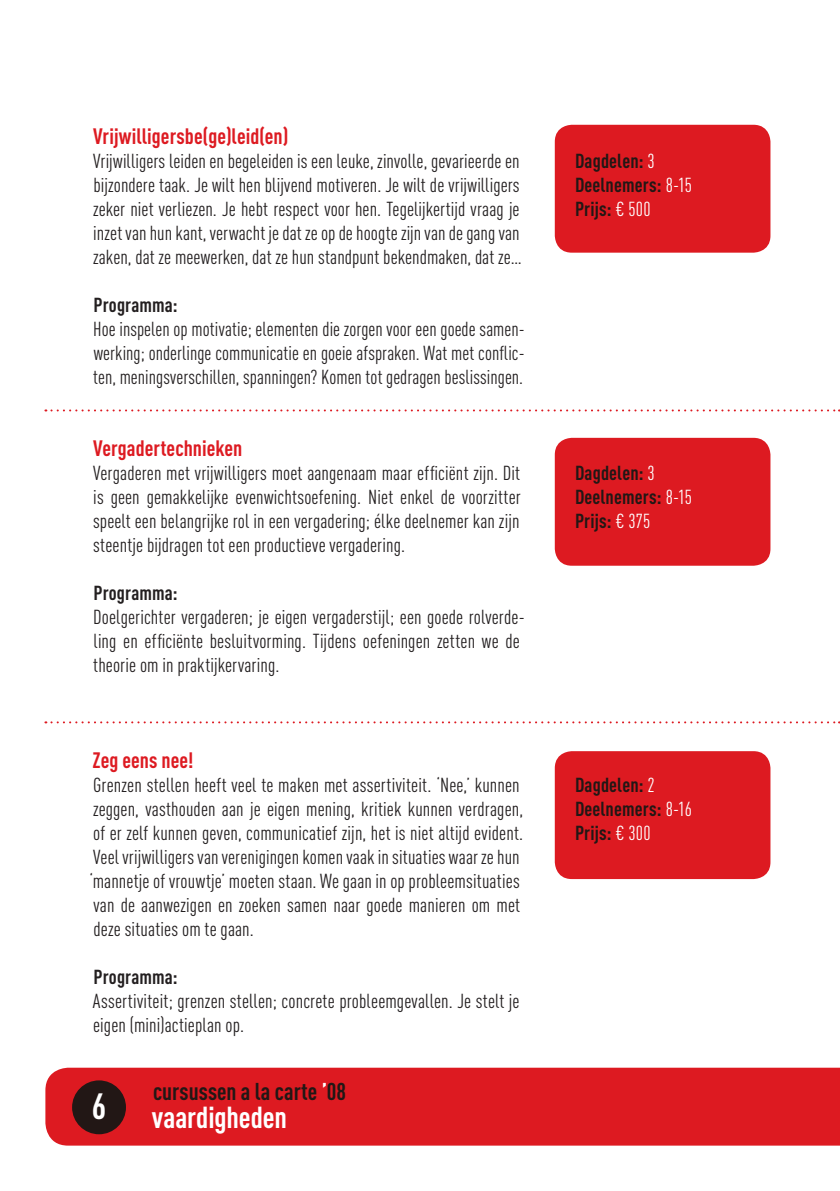
<style>
.page{position:relative;width:840px;height:1191px;background:#fff}
.page>*{position:absolute;margin:0;border:0;box-sizing:border-box;transform-origin:0 0}
.t1{font:700 36px "DIN Cond";color:#fff}
.t2{font:700 30px "DIN Cond";letter-spacing:-.005em;color:#fff}
.t3{font:700 24px "DIN Cond";color:#221715}
.t4{font:700 22px "DIN Cond";color:#dd1a21}
.t5{font:20px/24px "DIN Cond";letter-spacing:.005em;color:#231f20;text-align:justify}
.t6{font:700 20px/24px "DIN Cond";letter-spacing:.005em;color:#221715}
.t7{font:700 20px "DIN Cond";letter-spacing:.005em;color:#231f20}
.s1{color:#fff}
.s2{font-weight:400;color:#fff}
</style>
<div class="page">
<div style="left:45px;top:1067px;width:794px;height:78px;background:#dd1a21"></div>
<div style="left:72px;top:1080px;width:54px;height:54px;background:#221715;border-radius:50%"></div>
<svg style="left:45px;top:409px;width:794px;height:2px"></svg>
<svg style="left:45px;top:721px;width:794px;height:2px"></svg>
<div style="left:554px;top:125px;width:216px;height:128px;background:#dd1a21;border-radius:17px"></div>
<div style="left:554px;top:438px;width:216px;height:128px;background:#dd1a21;border-radius:17px"></div>
<div style="left:554px;top:751px;width:216px;height:128px;background:#dd1a21;border-radius:17px"></div>
<p class="t4" style="left:93px;top:128px;width:196px">Vrijwilligersbe(ge)leid(en)</p>
<p class="t5" style="left:93px;top:151px;width:430px">Vrijwilligers leiden en begeleiden is een leuke, zinvolle, gevarieerde en bijzondere taak. Je wilt hen blijvend motiveren. Je wilt de vrijwilligers zeker niet verliezen. Je hebt respect voor hen. Tegelijkertijd vraag je inzet van hun kant, verwacht je dat ze op de hoogte zijn van de gang van zaken, dat ze meewerken, dat ze hun standpunt bekendmaken, dat ze…</p>
<p class="t7" style="left:93px;top:298px;width:86px">Programma:</p>
<p class="t5" style="left:93px;top:319px;width:433px">Hoe inspelen op motivatie; elementen die zorgen voor een goede samen&shy;werking; onderlinge communicatie en goeie afspraken. Wat met conflic&shy;ten, meningsverschillen, spanningen? Komen tot gedragen beslissingen.</p>
<p class="t4" style="left:93px;top:440px;width:151px">Vergadertechnieken</p>
<p class="t5" style="left:93px;top:463px;width:429px">Vergaderen met vrijwilligers moet aangenaam maar efficiënt zijn. Dit is geen gemakkelijke evenwichtsoefening. Niet enkel de voorzitter speelt een belangrijke rol in een vergadering; élke deelnemer kan zijn steentje bijdragen tot een productieve vergadering.</p>
<p class="t7" style="left:93px;top:586px;width:86px">Programma:</p>
<p class="t5" style="left:93px;top:607px;width:433px;text-align:left">Doelgerichter vergaderen; je eigen vergaderstijl; een goede rolverde&shy;ling en efficiënte besluitvorming. Tijdens oefeningen zetten we de theorie om in praktijkervaring.</p>
<p class="t4" style="left:92px;top:752px;width:102px">Zeg eens nee!</p>
<p class="t5" style="left:89px;top:775px;width:435px;text-align:left">Grenzen stellen heeft veel te maken met assertiviteit. ‘Nee,’ kunnen zeggen, vasthouden aan je eigen mening, kritiek kunnen verdragen, of er zelf kunnen geven, communicatief zijn, het is niet altijd evident.<br>Veel vrijwilligers van verenigingen komen vaak in situaties waar ze hun ‘mannetje of vrouwtje’ moeten staan. We gaan in op probleemsituaties van de aanwezigen en zoeken samen naar goede manieren om met deze situaties om te gaan.</p>
<p class="t7" style="left:93px;top:970px;width:86px">Programma:</p>
<p class="t5" style="left:93px;top:991px;width:428px">Assertiviteit; grenzen stellen; concrete probleemgevallen. Je stelt je eigen (mini)actieplan op.</p>
<h1 class="t1" style="left:92px;top:1093px;width:16px">6</h1>
<p class="t3" style="left:153px;top:1082px;width:194px">cursussen a la carte <span class="s1">’</span>08</p>
<h2 class="t2" style="left:152px;top:1106px;width:136px">vaardigheden</h2>
<p class="t6" style="left:574px;top:151px;width:118px">Dagdelen: <span class="s2">3<br></span>Deelnemers: <span class="s2">8-15<br></span>Prijs: <span class="s2">€ 500</span></p>
<p class="t6" style="left:574px;top:463px;width:118px">Dagdelen: <span class="s2">3<br></span>Deelnemers: <span class="s2">8-15<br></span>Prijs: <span class="s2">€ 375</span></p>
<p class="t6" style="left:574px;top:775px;width:118px">Dagdelen: <span class="s2">2<br></span>Deelnemers: <span class="s2">8-16<br></span>Prijs: <span class="s2">€ 300</span></p>
</div>
